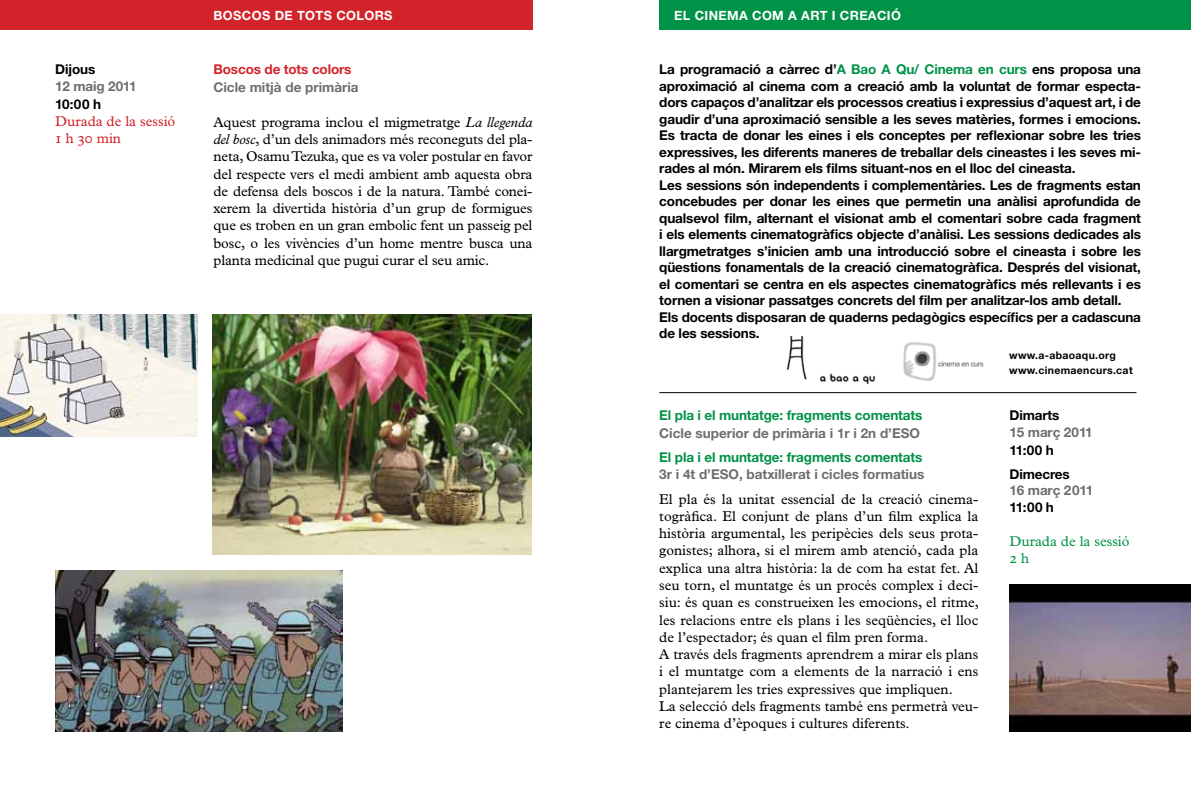
<style>
.page{position:relative;width:1191px;height:787px;background:#fff}
.page>*{position:absolute;margin:0;border:0;box-sizing:border-box;transform-origin:0 0}
.t1{font:14.25px/17.2px "Plantin";color:#000}
.t2{font:14.25px/17.2px "Plantin";color:#d2232a}
.t3{font:14.25px "Plantin";color:#009247}
.t4{font:14.25px "Plantin Exp";color:#009247}
.t5{font:700 13.5px/16.5px "Helvetica Neue LT";letter-spacing:-.01em;color:#000}
.t6{font:700 13.5px "Helvetica Neue LT";color:#6d6e71}
.t7{font:700 13.5px "Helvetica Neue LT";letter-spacing:-.01em;color:#009247}
.t8{font:700 13.5px "Helvetica Neue LT";letter-spacing:-.01em;color:#d2232a}
.t9{font:700 13.5px "Helvetica Neue LT";letter-spacing:-.02em;color:#6d6e71}
.t10{font:700 12.75px "Helvetica Neue LT";letter-spacing:.03em;color:#fff}
.t11{font:700 10.5px/14.9px "Helvetica Neue LT";letter-spacing:.03em;color:#000}
.s1{font-family:"Plantin Exp"}
.s2{font-style:italic}
.s3{color:#009247}
.s4{font-family:"Plantin"}
</style>
<div class="page">
<img style="left:1009px;top:584px;width:182px;height:147px">
<div style="left:659px;top:0;width:532px;height:30px;background:#009247"></div>
<hr style="left:659px;top:392px;width:477px;height:1px;background:#000">
<img style="left:786px;top:336px;width:89px;height:47px">
<img style="left:903px;top:342px;width:81px;height:39px">
<img style="left:0;top:315px;width:198px;height:122px">
<img style="left:55px;top:570px;width:288px;height:161px">
<img style="left:213px;top:315px;width:318px;height:239px">
<div style="left:0;top:0;width:532px;height:30px;background:#d2232a"></div>
<p class="t5" style="left:55px;top:61px;width:42px">Dijous</p>
<p class="t9" style="left:55px;top:78px;width:83px">12 maig 2011</p>
<p class="t5" style="left:55px;top:95px;width:47px">10:00 h</p>
<p class="t2" style="left:55px;top:113px;width:121px">Durada de la sessió<br><span class="s1">1</span> h <span class="s1">30</span> min</p>
<p class="t10" style="left:214px;top:7px;width:94px">BOSCOS DE TOT</p>
<p class="t10" style="left:324px;top:7px;width:70px">S COLORS</p>
<p class="t8" style="left:213px;top:61px;width:140px">Boscos de tots colors</p>
<p class="t6" style="left:213px;top:79px;width:147px">Cicle mitjà de primària</p>
<p class="t1" style="left:213px;top:113px;width:320px;text-align:justify">Aquest programa inclou el migmetratge <span class="s2">La llegenda del bosc</span>, d’un dels animadors més reconeguts del pla&shy;neta, OsamuTezuka, que es va voler postular en favor del respecte vers el medi ambient amb aquesta obra de defensa dels boscos i de la natura. També conei&shy;xerem la divertida història d’un grup de formigues que es troben en un gran embolic fent un passeig pel bosc, o les vivències d’un home mentre busca una planta medicinal que pugui curar el seu amic.</p>
<p class="t10" style="left:674px;top:7px;width:55px">El cinema</p>
<p class="t10" style="left:752px;top:7px;width:98px">comaart i creac</p>
<p class="t10" style="left:887px;top:7px;width:13px">ió</p>
<p class="t5" style="left:659px;top:61px;width:483px">La programació a càrrec d’<span class="s3">A Bao A Qu/ Cinema en curs</span> ens proposa una aproximació al cinema com a creació amb la voluntat de formar especta&shy;dors capaços d’analitzar els processos creatius i expressius d’aquest art, i de gaudir d’una aproximació sensible a les seves matèries, formes i emocions.<br>Es tracta de donar les eines i els conceptes per reflexionar sobre les tries expressives, les diferents maneres de treballar dels cineastes i les seves mi&shy;rades al món. Mirarem els films situant-nos en el lloc del cineasta.<br>Les sessions són independents i complementàries. Les de fragments estan concebudes per donar les eines que permetin una anàlisi aprofundida de qualsevol film, alternant el visionat amb el comentari sobre cada fragment i els elements cinematogràfics objecte d’anàlisi. Les sessions dedicades als llargmetratges s’inicien amb una introducció sobre el cineasta i sobre les qüestions fonamentals de la creació cinematogràfica. Després del visionat, el comentari se centra en els aspectes cinematogràfics més rellevants i es tornen a visionar passatges concrets del film per analitzar-los amb detall.<br>Els docents disposaran de quaderns pedagògics específics per a cadascuna de les sessions.</p>
<p class="t7" style="left:659px;top:406px;width:265px">El pla i el muntatge: fragments comentats</p>
<p class="t6" style="left:659px;top:424px;width:261px">Cicle superior de primària i 1r i 2n d’ESO</p>
<p class="t7" style="left:659px;top:448px;width:265px">El pla i el muntatge: fragments comentats</p>
<p class="t6" style="left:659px;top:466px;width:266px">3r i 4t d’ESO, batxillerat i cicles formatius</p>
<p class="t1" style="left:659px;top:490px;width:321px">El pla és la unitat essencial de la creació cinema&shy;togràfica. El conjunt de plans d’un film explica la història argumental, les peripècies dels seus prota&shy;gonistes; alhora, si el mirem amb atenció, cada pla explica una altra història: la de com ha estat fet. Al seu torn, el muntatge és un procés complex i deci&shy;siu: és quan es construeixen les emocions, el ritme, les relacions entre els plans i les seqüències, el lloc de l’espectador; és quan el film pren forma.<br>A través dels fragments aprendrem a mirar els plans i el muntatge com a elements de la narració i ens plantejarem les tries expressives que impliquen.<br>La selecció dels fragments també ens permetrà veu&shy;re cinema d’èpoques i cultures diferents.</p>
<p class="t11" style="left:1009px;top:348px;width:125px">www.a-abaoaqu.org www.cinemaencurs.cat</p>
<p class="t5" style="left:1009px;top:406px;width:51px">Dimarts</p>
<p class="t6" style="left:1009px;top:423px;width:84px">15 març 2011</p>
<p class="t5" style="left:1009px;top:437px;width:62px;line-height:24px">11:00 h<br>Dimecres</p>
<p class="t6" style="left:1009px;top:482px;width:85px">16 març 2011</p>
<p class="t5" style="left:1009px;top:498px;width:46px">11:00 h</p>
<p class="t3" style="left:1009px;top:533px;width:121px">Durada de la sessió</p>
<p class="t4" style="left:1009px;top:552px;width:21px">2 <span class="s4">h</span></p>
</div>
